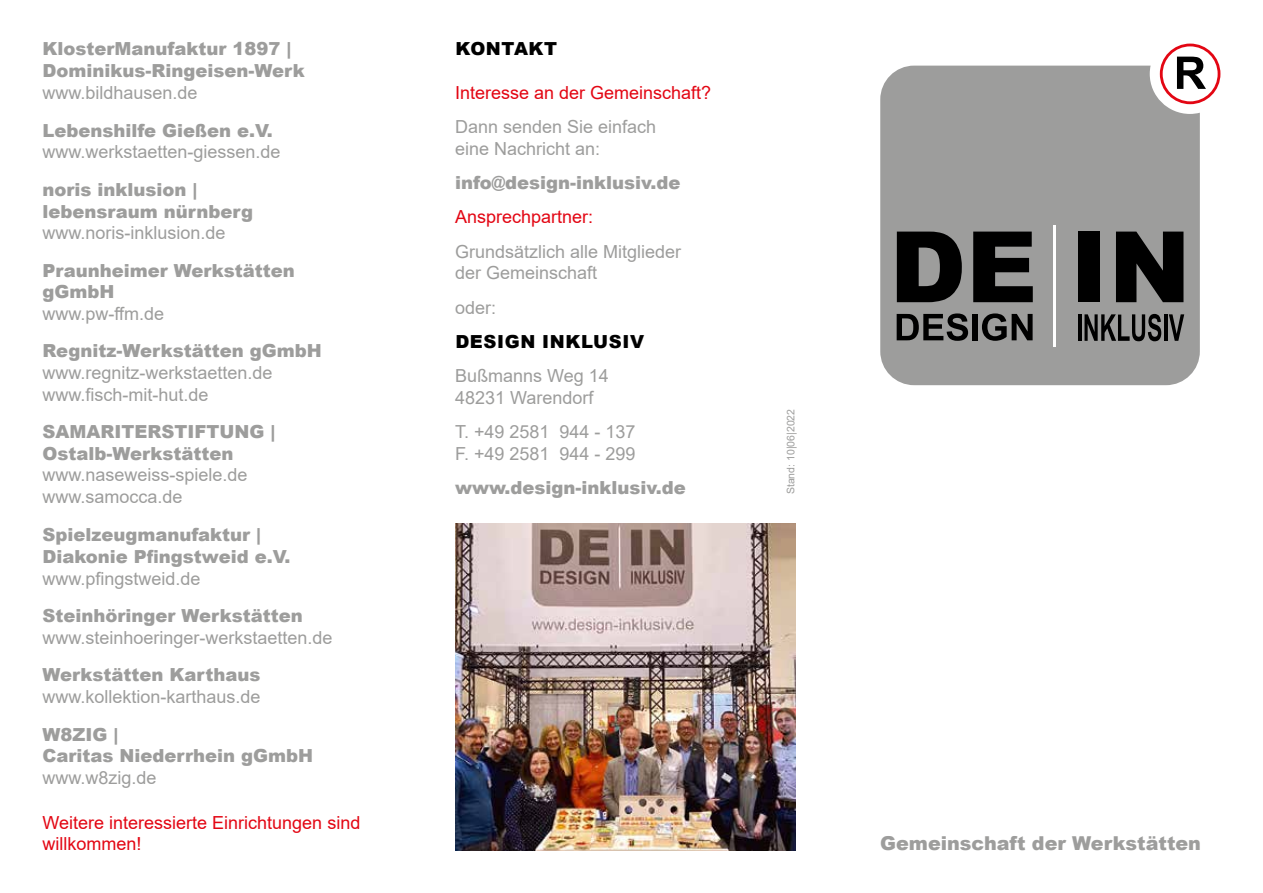
<style>
.page{position:relative;width:1263px;height:893px;background:#fff}
.page>*{position:absolute;margin:0;border:0;box-sizing:border-box;transform-origin:0 0}
.t1{font:900 19.2px "Arial";color:#9d9d9c}
.t2{font:18px/21.6px "Arial";color:#9d9d9c}
.t3{font:900 18px/21.6px "Arial";color:#9d9d9c}
.t4{font:18px/21.6px "Arial";color:#e30613}
.t5{font:900 18px "Arial";letter-spacing:.035em;color:#000}
.t6{font:10.5px "Arial";color:#9d9d9c}
</style>
<div class="page">
<div style="left:880px;top:66px;width:320px;height:319px;background:#9d9d9c"></div>
<hr style="left:1053px;top:225px;width:3px;height:121px;background:#fff">
<div style="left:1160px;top:44px;width:60px;height:60px;border:3px solid #e30613;border-radius:50%"></div>
<svg style="left:1177px;top:57px;width:29px;height:32px"></svg>
<svg style="left:897px;top:232px;width:65px;height:70px;background:#262626"></svg>
<svg style="left:973px;top:232px;width:60px;height:70px;background:#272726"></svg>
<div style="left:1078px;top:232px;width:22px;height:70px;background:#000"></div>
<svg style="left:1116px;top:232px;width:67px;height:70px;background:#212121"></svg>
<svg style="left:897px;top:313px;width:71px;height:28px;background:#4d4d4d"></svg>
<div style="left:972px;top:314px;width:6px;height:26px;background:#000"></div>
<svg style="left:982px;top:313px;width:50px;height:28px"></svg>
<hr style="left:1078px;top:314px;width:3px;height:27px;background:#000">
<svg style="left:1084px;top:314px;width:77px;height:27px;background:#545453"></svg>
<hr style="left:1164px;top:314px;width:3px;height:27px;background:#000">
<svg style="left:1169px;top:314px;width:15px;height:27px"></svg>
<img style="left:455px;top:523px;width:340px;height:327px">
<p class="t3" style="left:43px;top:37px;width:264px">KlosterManufaktur 1897 |<br>Dominikus-Ringeisen-Werk</p>
<p class="t2" style="left:43px;top:82px;width:157px">www.bildhausen.de</p>
<p class="t3" style="left:43px;top:119px;width:232px">Lebenshilfe Gießen e.V.</p>
<p class="t2" style="left:43px;top:141px;width:240px">www.werkstaetten-giessen.de</p>
<p class="t3" style="left:43px;top:178px;width:212px">noris inklusion | lebensraum nürnberg</p>
<p class="t2" style="left:43px;top:222px;width:185px">www.noris-inklusion.de</p>
<p class="t3" style="left:43px;top:259px;width:254px">Praunheimer Werkstätten gGmbH</p>
<p class="t2" style="left:43px;top:303px;width:123px">www.pw-ffm.de</p>
<p class="t3" style="left:43px;top:340px;width:281px">Regnitz-Werkstätten gGmbH</p>
<p class="t2" style="left:43px;top:362px;width:232px">www.regnitz-werkstaetten.de www.fisch-mit-hut.de</p>
<p class="t3" style="left:43px;top:420px;width:234px">SAMARITERSTIFTUNG |<br>Ostalb-Werkstätten</p>
<p class="t2" style="left:43px;top:464px;width:207px">www.naseweiss-spiele.de www.samocca.de</p>
<p class="t3" style="left:43px;top:523px;width:249px">Spielzeugmanufaktur |<br>Diakonie Pfingstweid e.V.</p>
<p class="t2" style="left:43px;top:567px;width:160px">www.pfingstweid.de</p>
<p class="t3" style="left:43px;top:604px;width:262px">Steinhöringer Werkstätten</p>
<p class="t2" style="left:43px;top:627px;width:292px">www.steinhoeringer-werkstaetten.de</p>
<p class="t3" style="left:43px;top:664px;width:220px">Werkstätten Karthaus</p>
<p class="t2" style="left:43px;top:686px;width:220px">www.kollektion-karthaus.de</p>
<p class="t3" style="left:43px;top:723px;width:272px">W8ZIG |<br>Caritas Niederrhein gGmbH</p>
<p class="t2" style="left:43px;top:766px;width:116px">www.w8zig.de</p>
<p class="t4" style="left:43px;top:811px;width:319px">Weitere interessierte Einrichtungen sind willkommen!</p>
<p class="t5" style="left:455px;top:36px;width:103px">KONTAKT</p>
<p class="t4" style="left:455px;top:81px;width:258px">Interesse an der Gemeinschaft?</p>
<p class="t2" style="left:455px;top:116px;width:203px">Dann senden Sie einfach eine Nachricht an:</p>
<p class="t3" style="left:455px;top:171px;width:227px">info@design-inklusiv.de</p>
<p class="t4" style="left:455px;top:206px;width:140px">Ansprechpartner:</p>
<p class="t2" style="left:455px;top:240px;width:228px">Grundsätzlich alle Mitglieder der Gemeinschaft</p>
<p class="t2" style="left:455px;top:296px;width:43px">oder:</p>
<p class="t5" style="left:455px;top:328px;width:190px">DESIGN INKLUSIV</p>
<p class="t2" style="left:455px;top:365px;width:155px">Bußmanns Weg 14<br>48231 Warendorf</p>
<p class="t2" style="left:455px;top:421px;width:182px">T. +49 2581 944 - 137<br>F. +49 2581 944 - 299</p>
<p class="t3" style="left:455px;top:476px;width:232px">www.design-inklusiv.de</p>
<p class="t6" style="left:783px;top:494px;width:87px;rotate:-90deg">Stand: 10|06|2022</p>
<p class="t1" style="left:880px;top:829px;width:322px">Gemeinschaft der Werkstätten</p>
</div>
